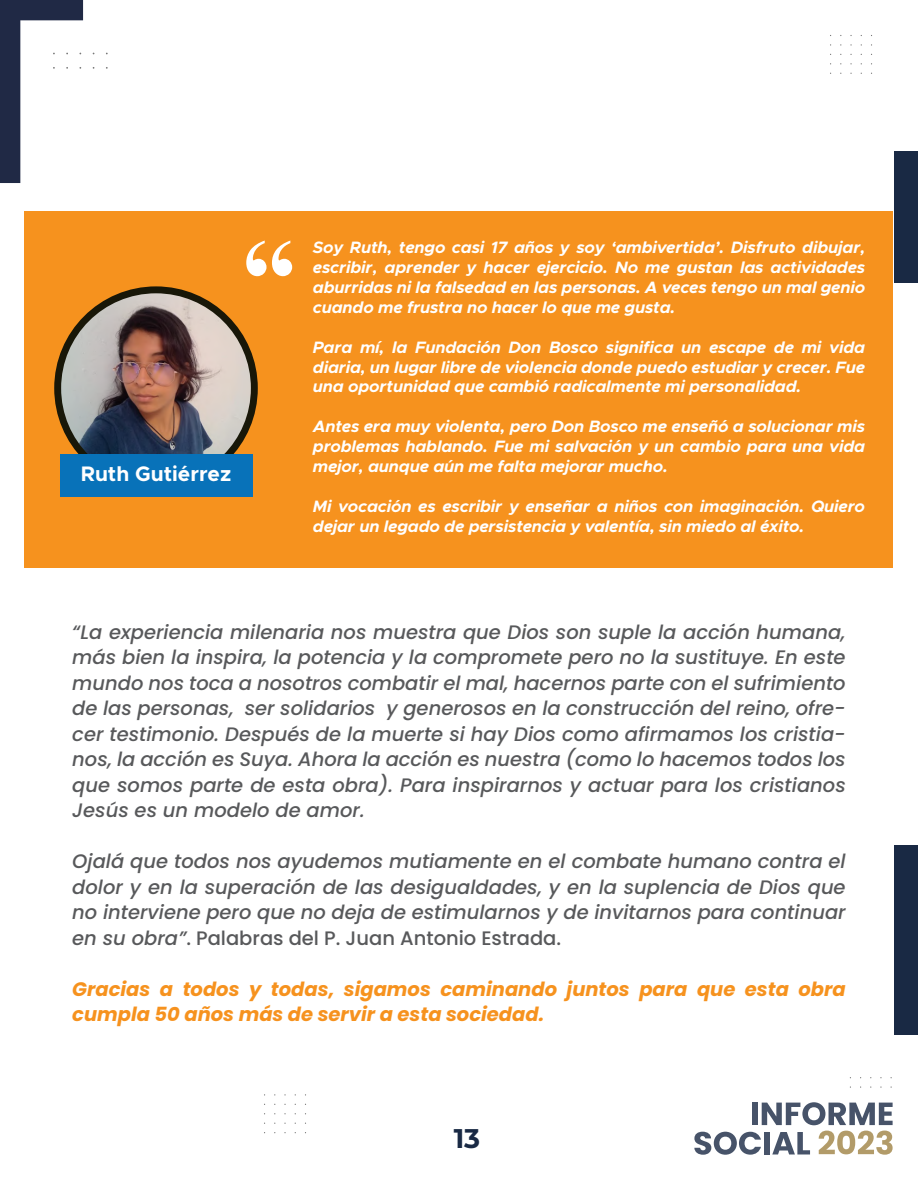
<style>
.page{position:relative;width:918px;height:1188px;background:#fff}
.page>*{position:absolute;margin:0;border:0;box-sizing:border-box;transform-origin:0 0}
.t1{font:700 27px "Montserrat";color:#192944}
.t2{font:700 21.15px "Metropolis";color:#fff}
.t3{font:italic 500 19.5px/25.5px "Poppins";color:#58595b;text-align:justify}
.t4{font:italic 700 19.5px/25.5px "Poppins";color:#f6921e}
.t5{font:italic 700 16.5px/20px "Metropolis";letter-spacing:-.01em;color:#fff;text-align:justify}
.s1{font-style:normal}
</style>
<div class="page">
<svg style="left:0;top:0;width:83px;height:183px"></svg>
<div style="left:894px;top:151px;width:24px;height:132px;background:#192944"></div>
<div style="left:894px;top:845px;width:24px;height:190px;background:#192944"></div>
<div style="left:752px;top:1103px;width:6px;height:22px;background:#475369"></div>
<svg style="left:762px;top:1102px;width:131px;height:23px"></svg>
<svg style="left:694px;top:1132px;width:67px;height:23px"></svg>
<div style="left:764px;top:1132px;width:6px;height:22px;background:#475369"></div>
<svg style="left:772px;top:1132px;width:38px;height:22px"></svg>
<svg style="left:819px;top:1131px;width:74px;height:24px"></svg>
<div style="left:25px;top:211px;width:868px;height:356px;background:#f6921e"></div>
<svg style="left:246px;top:241px;width:46px;height:35px"></svg>
<svg style="left:54px;top:286px;width:204px;height:204px;background:#231d09"></svg>
<img style="left:61px;top:293px;width:190px;height:190px;border-radius:95px">
<div style="left:60px;top:454px;width:192px;height:42px;background:#0872b9"></div>
<p class="t2" style="left:81px;top:460px;width:152px">Ruth Gutiérrez</p>
<p class="t5" style="left:313px;top:238px;width:554px">Soy Ruth, tengo casi 17 años y soy ‘ambivertida’. Disfruto dibujar, escribir, aprender y hacer ejercicio. No me gustan las actividades aburridas ni la falsedad en las personas. A veces tengo un mal genio cuando me frustra no hacer lo que me gusta.</p>
<p class="t5" style="left:313px;top:337px;width:554px">Para mí, la Fundación Don Bosco significa un escape de mi vida diaria, un lugar libre de violencia donde puedo estudiar y crecer. Fue una oportunidad que cambió radicalmente mi personalidad.</p>
<p class="t5" style="left:313px;top:417px;width:554px">Antes era muy violenta, pero Don Bosco me enseñó a solucionar mis problemas hablando. Fue mi salvación y un cambio para una vida mejor, aunque aún me falta mejorar mucho.</p>
<p class="t5" style="left:313px;top:496px;width:554px">Mi vocación es escribir y enseñar a niños con imaginación. Quiero dejar un legado de persistencia y valentía, sin miedo al éxito.</p>
<p class="t3" style="left:72px;top:619px;width:775px">“La experiencia milenaria nos muestra que Dios son suple la acción humana, más bien la inspira, la potencia y la compromete pero no la sustituye. En este mundo nos toca a nosotros combatir el mal, hacernos parte con el sufrimiento de las personas, ser solidarios y generosos en la construcción del reino, ofre&shy;cer testimonio. Después de la muerte si hay Dios como afirmamos los cristia&shy;nos, la acción es Suya. Ahora la acción es nuestra (como lo hacemos todos los que somos parte de esta obra). Para inspirarnos y actuar para los cristianos Jesús es un modelo de amor.</p>
<p class="t3" style="left:72px;top:849px;width:775px">Ojalá que todos nos ayudemos mutiamente en el combate humano contra el dolor y en la superación de las desigualdades, y en la suplencia de Dios que no interviene pero que no deja de estimularnos y de invitarnos para continuar en su obra”<span class="s1">. Palabras del P. Juan Antonio Estrada.</span></p>
<p class="t4" style="left:72px;top:976px;width:775px">Gracias a todos y todas, sigamos caminando juntos para que esta obra cumpla 50 años más de servir a esta sociedad.</p>
<h1 class="t1" style="left:454px;top:1118px;width:28px">13</h1>
</div>
